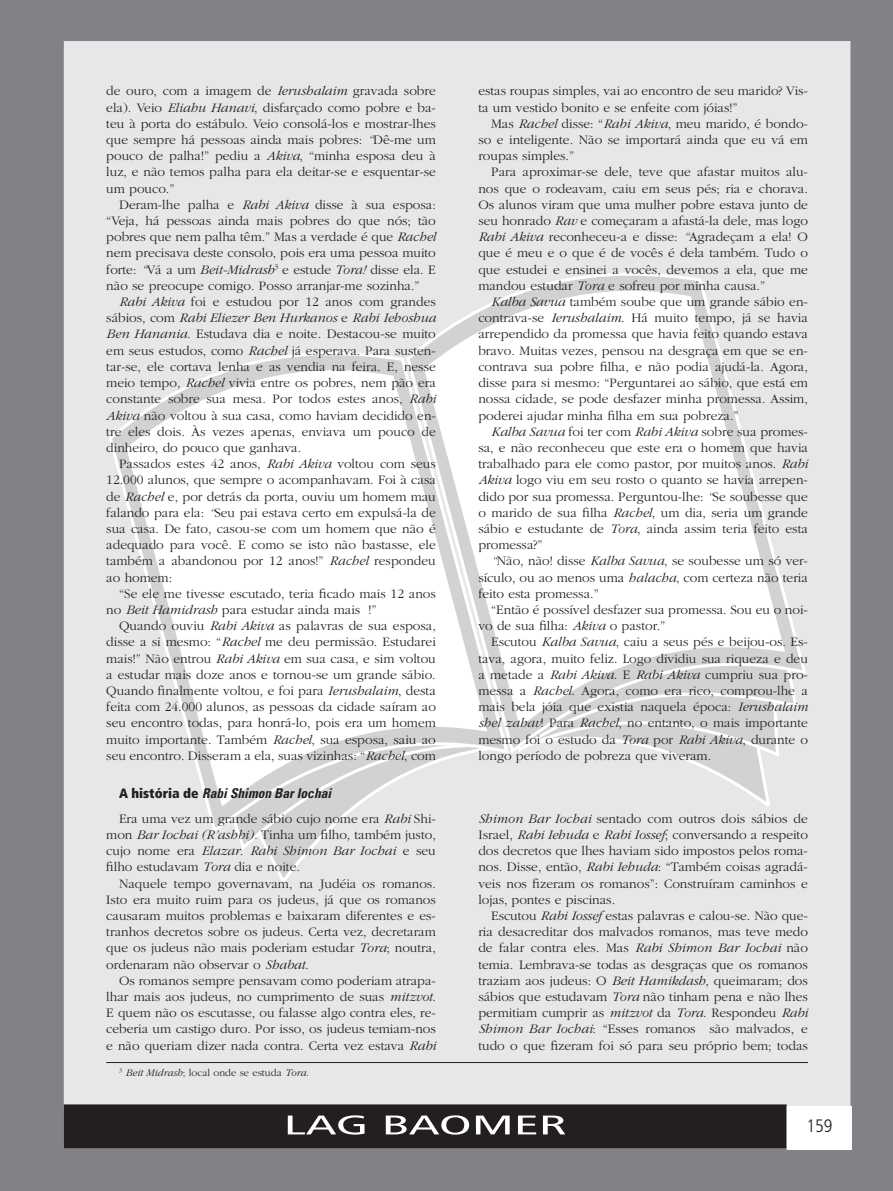
<style>
.page{position:relative;width:893px;height:1191px;background:#808285}
.page>*{position:absolute;margin:0;border:0;box-sizing:border-box;transform-origin:0 0}
.t1{font:condensed 27px "Frutiger";color:#fff;scale:2 1}
.t2{font:300 condensed 18px "Frutiger";color:#231f20}
.t3{font:300 13.5px/16.2px "Garamond";color:#231f20;text-align:justify}
.t4{font:italic 700 condensed 13.5px "Univers";color:#231f20}
.t5{font:300 10.5px "Garamond";color:#231f20}
.s1{font-style:italic}
.s2{font-family:"Frutiger";font-weight:900;font-style:normal}
</style>
<div class="page">
<div style="left:65px;top:42px;width:785px;height:1105px;background:#e6e7e9"></div>
<div style="left:65px;top:1105px;width:721px;height:42px;background:#231f20"></div>
<div style="left:64px;top:1104px;width:723px;height:44px;border:2px solid #231f20"></div>
<div style="left:787px;top:1106px;width:64px;height:43px;background:#fff"></div>
<svg style="left:267px;top:852px;width:42px;height:32px"></svg>
<svg style="left:238px;top:835px;width:87px;height:17px"></svg>
<svg style="left:109px;top:352px;width:295px;height:483px"></svg>
<svg style="left:124px;top:361px;width:333px;height:448px"></svg>
<svg style="left:683px;top:759px;width:87px;height:48px"></svg>
<svg style="left:404px;top:273px;width:402px;height:483px"></svg>
<svg style="left:421px;top:281px;width:366px;height:448px;background:#f3f4f4"></svg>
<hr style="left:106px;top:1062px;width:702px;height:1px;background:#231f20">
<p class="t3" style="left:106px;top:83px;width:331px">de ouro, com a imagem de <span class="s1">Ierushalaim</span> gravada sobre ela). Veio <span class="s1">Eliahu Hanavi</span>, disfarçado como pobre e ba&shy;teu à porta do estábulo. Veio consolá-los e mostrar-lhes que sempre há pessoas ainda mais pobres: <span class="s1">“</span>Dê-me um pouco de palha!” pediu a <span class="s1">Akiva</span>, “minha esposa deu à luz, e não temos palha para ela deitar-se e esquentar-se um pouco.”</p>
<p class="t3" style="left:106px;top:197px;width:331px;text-indent:13px">Deram-lhe palha e <span class="s1">Rabi Akiva</span> disse à sua esposa: “Veja, há pessoas ainda mais pobres do que nós; tão pobres que nem palha têm.” Mas a verdade é que <span class="s1">Rachel </span>nem precisava deste consolo, pois era uma pessoa muito forte: <span class="s1">“</span>Vá a um <span class="s1">Beit-Midrash</span><sup>3</sup> e estude <span class="s1">Tora!</span> disse ela. E não se preocupe comigo. Posso arranjar-me sozinha.”</p>
<p class="t3" style="left:106px;top:294px;width:331px;text-indent:13px"><span class="s1">Rabi Akiva</span> foi e estudou por 12 anos com grandes sábios, com <span class="s1">Rabi Eliezer Ben Hurkanos</span> e <span class="s1">Rabi Iehoshua Ben Hanania</span>. Estudava dia e noite. Destacou-se muito em seus estudos, como <span class="s1">Rachel</span> já esperava. Para susten&shy;tar-se, ele cortava lenha e as vendia na feira. E, nesse meio tempo, <span class="s1">Rachel</span> vivia entre os pobres, nem pão era constante sobre sua mesa. Por todos estes anos, <span class="s1">Rabi Akiva</span> não voltou à sua casa, como haviam decidido en&shy;tre eles dois. Às vezes apenas, enviava um pouco de dinheiro, do pouco que ganhava.</p>
<p class="t3" style="left:106px;top:456px;width:331px;text-indent:13px">Passados estes 42 anos, <span class="s1">Rabi Akiva</span> voltou com seus 12.000 alunos, que sempre o acompanhavam. Foi à casa de <span class="s1">Rachel</span> e, por detrás da porta, ouviu um homem mau falando para ela: <span class="s1">“</span>Seu pai estava certo em expulsá-la de sua casa. De fato, casou-se com um homem que não é adequado para você. E como se isto não bastasse, ele também a abandonou por 12 anos!” <span class="s1">Rachel</span> respondeu ao homem:</p>
<p class="t3" style="left:106px;top:585px;width:331px;text-indent:13px">“Se ele me tivesse escutado, teria ficado mais 12 anos no <span class="s1">Beit Hamidrash</span> para estudar ainda mais !”</p>
<p class="t3" style="left:106px;top:618px;width:331px;text-indent:13px">Quando ouviu <span class="s1">Rabi Akiva</span> as palavras de sua esposa, disse a si mesmo: “<span class="s1">Rachel</span> me deu permissão. Estudarei mais!” Não entrou <span class="s1">Rabi Akiva</span> em sua casa, e sim voltou a estudar mais doze anos e tornou-se um grande sábio.<br>Quando finalmente voltou, e foi para <span class="s1">Ierushalaim</span>, desta feita com 24.000 alunos, as pessoas da cidade saíram ao seu encontro todas, para honrá-lo, pois era um homem muito importante. Também <span class="s1">Rachel</span>, sua esposa, saiu ao seu encontro. Disseram a ela, suas vizinhas: “<span class="s1">Rachel</span>, com</p>
<p class="t4" style="left:119px;top:784px;width:214px"><span class="s2">A história de</span> Rabi Shimon Bar Iochai</p>
<p class="t3" style="left:106px;top:810px;width:331px;text-indent:13px">Era uma vez um grande sábio cujo nome era <span class="s1">Rabi</span> Shi&shy;mon <span class="s1">Bar Iochai (R’ashbi).</span> Tinha um filho, também justo, cujo nome era <span class="s1">Elazar</span>. <span class="s1">Rabi Shimon Bar Iochai</span> e seu filho estudavam <span class="s1">Tora</span> dia e noite.</p>
<p class="t3" style="left:106px;top:875px;width:331px;text-indent:13px">Naquele tempo governavam, na Judéia os romanos.<br>Isto era muito ruim para os judeus, já que os romanos causaram muitos problemas e baixaram diferentes e es&shy;tranhos decretos sobre os judeus. Certa vez, decretaram que os judeus não mais poderiam estudar <span class="s1">Tora</span>; noutra, ordenaram não observar o <span class="s1">Shabat</span>.</p>
<p class="t3" style="left:106px;top:972px;width:331px;text-indent:13px">Os romanos sempre pensavam como poderiam atrapa&shy;lhar mais aos judeus, no cumprimento de suas <span class="s1">mitzvot</span>.<br>E quem não os escutasse, ou falasse algo contra eles, re&shy;ceberia um castigo duro. Por isso, os judeus temiam-nos e não queriam dizer nada contra. Certa vez estava <span class="s1">Rabi</span></p>
<p class="t3" style="left:478px;top:83px;width:331px">estas roupas simples, vai ao encontro de seu marido? Vis&shy;ta um vestido bonito e se enfeite com jóias!”</p>
<p class="t3" style="left:478px;top:116px;width:331px;text-indent:13px">Mas <span class="s1">Rachel</span> disse: “<span class="s1">Rabi Akiva</span>, meu marido, é bondo&shy;so e inteligente. Não se importará ainda que eu vá em roupas simples.”</p>
<p class="t3" style="left:478px;top:164px;width:331px;text-indent:13px">Para aproximar-se dele, teve que afastar muitos alu&shy;nos que o rodeavam, caiu em seus pés; ria e chorava.<br>Os alunos viram que uma mulher pobre estava junto de seu honrado <span class="s1">Rav</span> e começaram a afastá-la dele, mas logo <span class="s1">Rabi Akiva</span> reconheceu-a e disse: <span class="s1">“</span>Agradeçam a ela! O que é meu e o que é de vocês é dela também. Tudo o que estudei e ensinei a vocês, devemos a ela, que me mandou estudar <span class="s1">Tora</span> e sofreu por minha causa.”</p>
<p class="t3" style="left:478px;top:294px;width:331px;text-indent:13px"><span class="s1">Kalba Savua</span> também soube que um grande sábio en&shy;contrava-se <span class="s1">Ierushalaim</span>. Há muito tempo, já se havia arrependido da promessa que havia feito quando estava bravo. Muitas vezes, pensou na desgraça em que se en&shy;contrava sua pobre filha, e não podia ajudá-la. Agora, disse para si mesmo: “Perguntarei ao sábio, que está em nossa cidade, se pode desfazer minha promessa. Assim, poderei ajudar minha filha em sua pobreza.”</p>
<p class="t3" style="left:478px;top:423px;width:331px;text-indent:13px"><span class="s1">Kalba Savua</span> foi ter com <span class="s1">Rabi Akiva</span> sobre sua promes&shy;sa, e não reconheceu que este era o homem que havia trabalhado para ele como pastor, por muitos anos. <span class="s1">Rabi Akiva</span> logo viu em seu rosto o quanto se havia arrepen&shy;dido por sua promessa. Perguntou-lhe: <span class="s1">“</span>Se soubesse que o marido de sua filha <span class="s1">Rachel</span>, um dia, seria um grande sábio e estudante de <span class="s1">Tora</span>, ainda assim teria feito esta promessa?”</p>
<p class="t3" style="left:478px;top:553px;width:331px;text-indent:13px"><span class="s1">“</span>Não, não! disse <span class="s1">Kalba Savua</span>, se soubesse um só ver&shy;sículo, ou ao menos uma <span class="s1">halacha</span>, com certeza não teria feito esta promessa.”</p>
<p class="t3" style="left:478px;top:602px;width:331px;text-indent:13px">“Então é possível desfazer sua promessa. Sou eu o noi&shy;vo de sua filha: <span class="s1">Akiva</span> o pastor.”</p>
<p class="t3" style="left:478px;top:634px;width:331px;text-indent:13px">Escutou <span class="s1">Kalba Savua</span>, caiu a seus pés e beijou-os. Es&shy;tava, agora, muito feliz. Logo dividiu sua riqueza e deu a metade a <span class="s1">Rabi Akiva</span>. E <span class="s1">Rabi Akiva</span> cumpriu sua pro&shy;messa a <span class="s1">Rachel</span>. Agora, como era rico, comprou-lhe a mais bela jóia que existia naquela época: <span class="s1">Ierushalaim shel zahav</span>! Para <span class="s1">Rachel</span>, no entanto, o mais importante mesmo foi o estudo da <span class="s1">Tora</span> por <span class="s1">Rabi Akiva</span>, durante o longo período de pobreza que viveram.</p>
<p class="t3" style="left:478px;top:810px;width:331px"><span class="s1">Shimon Bar Iochai</span> sentado com outros dois sábios de Israel, <span class="s1">Rabi Iehuda</span> e <span class="s1">Rabi Iossef</span>; conversando a respeito dos decretos que lhes haviam sido impostos pelos roma&shy;nos. Disse, então, <span class="s1">Rabi Iehuda</span>: “Também coisas agradá&shy;veis nos fizeram os romanos”: Construíram caminhos e lojas, pontes e piscinas.</p>
<p class="t3" style="left:478px;top:908px;width:331px;text-indent:13px">Escutou <span class="s1">Rabi Iossef</span> estas palavras e calou-se. Não que&shy;ria desacreditar dos malvados romanos, mas teve medo de falar contra eles. Mas <span class="s1">Rabi Shimon Bar Iochai</span> não temia. Lembrava-se todas as desgraças que os romanos traziam aos judeus: O <span class="s1">Beit Hamikdash</span>, queimaram; dos sábios que estudavam <span class="s1">Tora</span> não tinham pena e não lhes permitiam cumprir as <span class="s1">mitzvot</span> da <span class="s1">Tora</span>. Respondeu <span class="s1">Rabi Shimon Bar Iochai</span>: “Esses romanos são malvados, e tudo o que fizeram foi só para seu próprio bem; todas</p>
<p class="t5" style="left:119px;top:1066px;width:191px"><sup>3</sup> <span class="s1">Beit Midrash</span>; local onde se estuda <span class="s1">Tora</span>.</p>
<h1 class="t1" style="left:284px;top:1109px;width:143px">LAG BAOMER</h1>
<h2 class="t2" style="left:806px;top:1115px;width:27px">159</h2>
</div>
